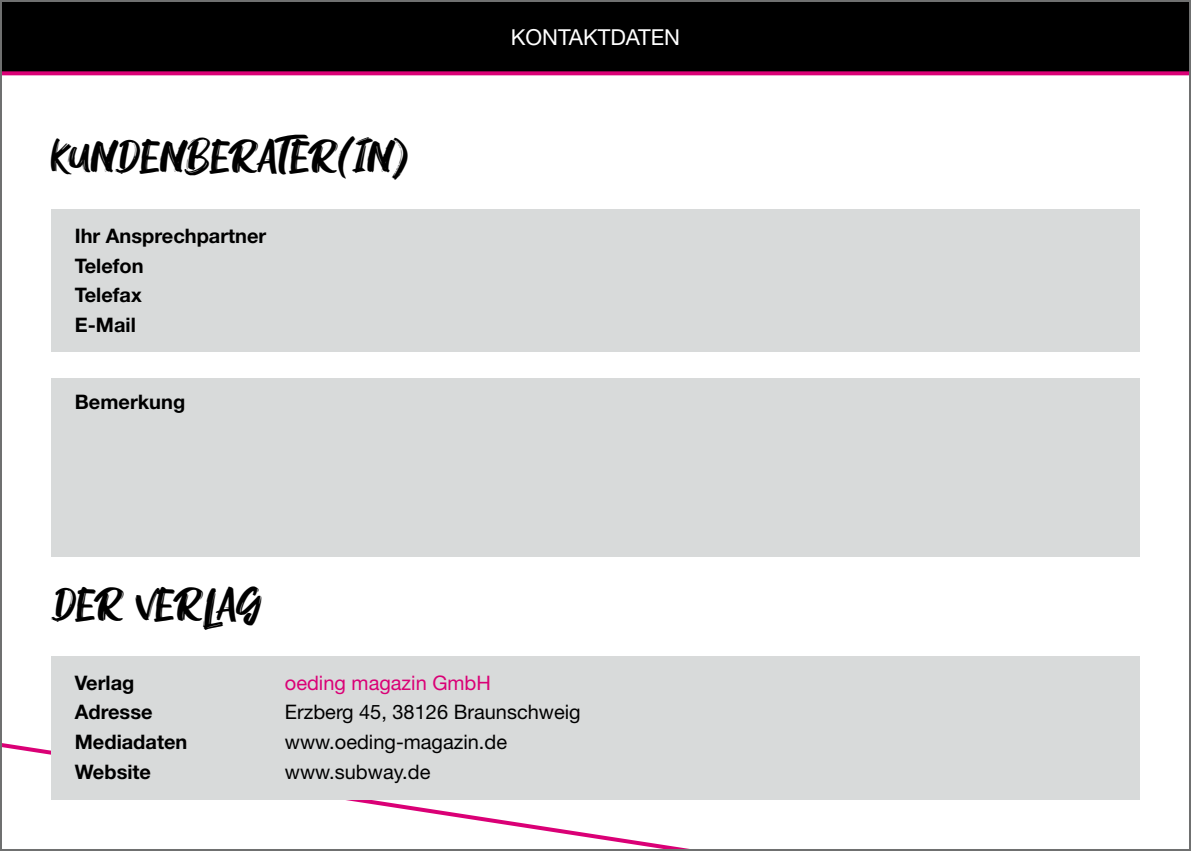
<style>
.page{position:relative;width:1191px;height:851px;background:#fff}
.page>*{position:absolute;margin:0;border:0;box-sizing:border-box;transform-origin:0 0}
.t1{font:48px "Rogeu";color:#000}
.t2{font:22px "Helvetica Neue LT Std";color:#fff}
.t3{font:700 20px/29.6px "Helvetica Neue LT Std";color:#000}
.t4{font:20px "Helvetica Neue LT Std";color:#000}
.t5{font:20px "Helvetica Neue LT Std";color:#da0076}
</style>
<div class="page">
<div style="left:0;top:0;width:1191px;height:71px;background:#000"></div>
<svg style="left:3px;top:743px;width:1137px;height:104px"></svg>
<svg style="left:3px;top:71px;width:1185px;height:4px;background:#c7006b"></svg>
<div style="left:51px;top:378px;width:1089px;height:178px;background:#d8dada"></div>
<div style="left:51px;top:210px;width:1089px;height:142px;background:#d8dada"></div>
<div style="left:51px;top:656px;width:1089px;height:143px;background:#d8dada"></div>
<h1 class="t1" style="left:51px;top:127px;width:360px">KUNDENBERATER(IN)</h1>
<p class="t3" style="left:75px;top:220px;width:193px">Ihr Ansprechpartner<br>Telefon<br>Telefax<br>E-Mail</p>
<p class="t3" style="left:75px;top:386px;width:112px">Bemerkung</p>
<h1 class="t1" style="left:51px;top:575px;width:211px">DER VERLAG</h1>
<p class="t2" style="left:511px;top:24px;width:171px">KONTAKTDATEN</p>
<p class="t3" style="left:75px;top:667px;width:61px">Verlag</p>
<p class="t5" style="left:285px;top:670px;width:207px">oeding magazin GmbH</p>
<p class="t3" style="left:75px;top:696px;width:79px">Adresse</p>
<p class="t4" style="left:285px;top:700px;width:297px">Erzberg 45, 38126 Braunschweig</p>
<p class="t3" style="left:75px;top:726px;width:114px">Mediadaten</p>
<p class="t4" style="left:285px;top:729px;width:224px">www.oeding-magazin.de</p>
<p class="t3" style="left:75px;top:756px;width:78px">Website</p>
<p class="t4" style="left:285px;top:759px;width:147px">www.subway.de</p>
</div>
